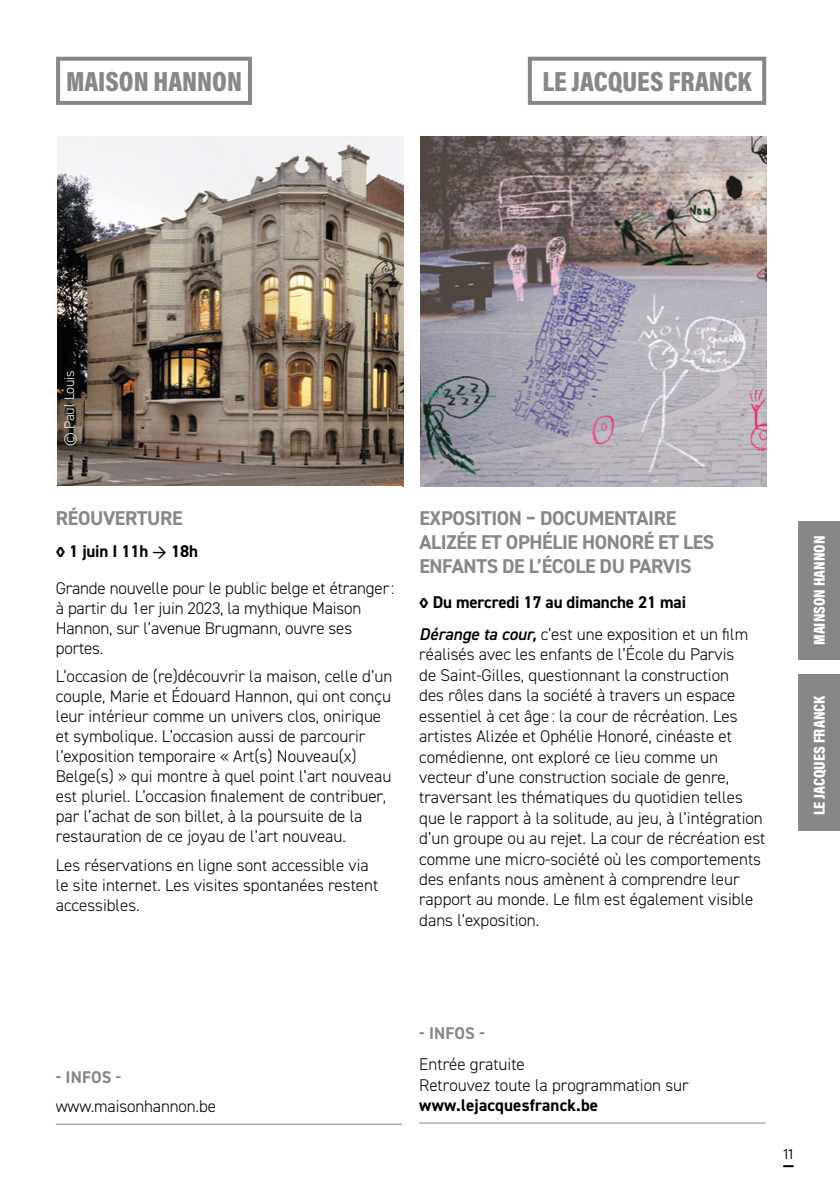
<style>
.page{position:relative;width:840px;height:1191px;background:#fff}
.page>*{position:absolute;margin:0;border:0;box-sizing:border-box;transform-origin:0 0}
.t1{font:900 28px "Acumin Pro Cond";color:#878787}
.t2{font:700 20px/24px "DIN2014";letter-spacing:-.02em;color:#878787}
.t3{font:300 17px/20.4px "DIN2014";color:#000}
.t4{font:700 17px/31.8px "DIN2014";letter-spacing:-.01em;color:#000}
.t5{font:700 17px "DIN2014";letter-spacing:.01em;color:#000}
.t6{font:700 17px "DIN2014";letter-spacing:.01em;color:#878787}
.t7{font:900 16px "Acumin Pro Cond";color:#fff}
.t8{font:300 15px "Acumin Pro";color:#000}
.t9{font:300 14px "DIN2014";letter-spacing:-.01em;color:#fff}
.s1{font-weight:600;font-style:italic}
.s2{font-weight:300}
</style>
<div class="page">
<img style="left:420px;top:136px;width:345px;height:351px">
<img style="left:57px;top:136px;width:346px;height:351px">
<svg style="left:783px;top:1165px;width:10px;height:2px"></svg>
<div style="left:56px;top:57px;width:196px;height:48px;border:4px solid #878787"></div>
<div style="left:527px;top:57px;width:238px;height:48px;border:4px solid #878787"></div>
<div style="left:798px;top:674px;width:41px;height:156px;background:#878787"></div>
<div style="left:798px;top:522px;width:41px;height:138px;background:#878787"></div>
<hr style="left:419px;top:1122px;width:346px;height:1px;background:#878787">
<hr style="left:56px;top:1123px;width:346px;height:1px;background:#878787">
<h1 class="t1" style="left:66px;top:63px;width:177px">MAISON HANNON</h1>
<h1 class="t1" style="left:542px;top:63px;width:211px">LE JACQUES FRANCK</h1>
<p class="t9" style="left:61px;top:446px;width:77px;rotate:-90deg">© Paul Louis</p>
<p class="t2" style="left:56px;top:506px;width:128px">RÉOUVERTURE</p>
<p class="t4" style="left:56px;top:535px;width:144px">◊ 1 juin I 11h → 18h</p>
<p class="t3" style="left:56px;top:578px;width:340px">Grande nouvelle pour le public belge et étranger: à partir du 1er juin 2023, la mythique Maison Hannon, sur l’avenue Brugmann, ouvre ses portes.</p>
<p class="t3" style="left:56px;top:666px;width:338px">L’occasion de (re)découvrir la maison, celle d’un couple, Marie et Édouard Hannon, qui ont conçu leur intérieur comme un univers clos, onirique et symbolique. L’occasion aussi de parcourir l’exposition temporaire « Art(s) Nouveau(x)<br>Belge(s) » qui montre à quel point l’art nouveau est pluriel. L’occasion finalement de contribuer, par l’achat de son billet, à la poursuite de la restauration de ce joyau de l’art nouveau.</p>
<p class="t3" style="left:56px;top:855px;width:324px">Les réservations en ligne sont accessible via le site internet. Les visites spontanées restent accessibles.</p>
<p class="t2" style="left:419px;top:506px;width:296px">EXPOSITION – DOCUMENTAIRE<br>ALIZÉE ET OPHÉLIE HONORÉ ET LES<br>ENFANTS DE L’ÉCOLE DU PARVIS</p>
<p class="t4" style="left:419px;top:586px;width:330px">◊ Du mercredi 17 au dimanche 21 mai<br><span class="s1">Dérange ta cour,</span> <span class="s2">c’est une exposition et un film</span></p>
<p class="t3" style="left:419px;top:644px;width:347px">réalisés avec les enfants de l’École du Parvis<br>de Saint-Gilles, questionnant la construction<br>des rôles dans la société à travers un espace essentiel à cet âge : la cour de récréation. Les artistes Alizée et Ophélie Honoré, cinéaste et comédienne, ont exploré ce lieu comme un vecteur d’une construction sociale de genre, traversant les thématiques du quotidien telles que le rapport à la solitude, au jeu, à l’intégration d’un groupe ou au rejet. La cour de récréation est comme une micro-société où les comportements des enfants nous amènent à comprendre leur rapport au monde. Le film est également visible dans l’exposition.</p>
<p class="t7" style="left:808px;top:645px;width:111px;rotate:-90deg">MAINSON HANNON</p>
<p class="t7" style="left:808px;top:815px;width:121px;rotate:-90deg">LE JACQUES FRANCK</p>
<p class="t6" style="left:56px;top:1066px;width:67px">- INFOS -</p>
<p class="t3" style="left:56px;top:1096px;width:161px">www.maisonhannon.be</p>
<p class="t6" style="left:419px;top:1021px;width:67px">- INFOS -</p>
<p class="t3" style="left:419px;top:1054px;width:271px">Entrée gratuite<br>Retrouvez toute la programmation sur</p>
<p class="t5" style="left:419px;top:1094px;width:180px">www.lejacquesfranck.be</p>
<p class="t8" style="left:782px;top:1143px;width:12px">11</p>
</div>
